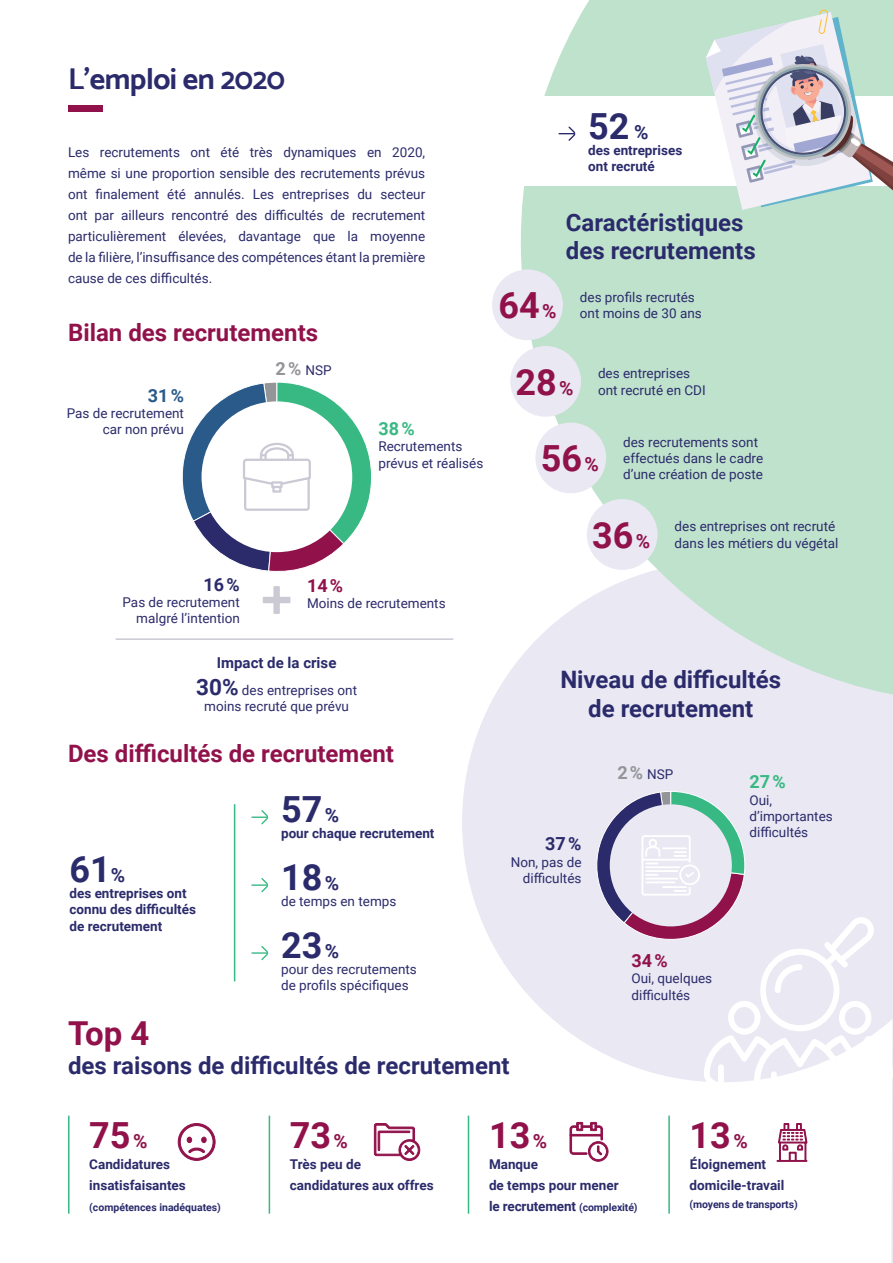
<style>
.page{position:relative;width:893px;height:1263px;background:#fff}
.page>*{position:absolute;margin:0;border:0;box-sizing:border-box;transform-origin:0 0}
.t1{font:700 36px "Roboto";color:#91124b}
.t2{font:700 36px "Roboto";color:#2b2b6c}
.t3{font:700 33px "Roboto";color:#91124b}
.t4{font:30px "Mosk Bold 700";letter-spacing:-.015em;color:#2b2b6c}
.t5{font:700 24px/28.8px "Roboto";color:#2b2b6c;text-align:center}
.t6{font:700 24px "Roboto";color:#91124b}
.t7{font:700 18px "Roboto";color:#38b983}
.t8{font:700 18px "Roboto";color:#91124b}
.t9{font:700 18px "Roboto";color:#2b2b6c}
.t10{font:700 18px "Roboto";color:#295a8a}
.t11{font:700 15px "Roboto";color:#2b2b6c}
.t12{font:13.5px/16.2px "Roboto";color:#2b2b6c}
.t13{font:700 13.5px/21px "Roboto";color:#2b2b6c}
.t14{font:700 10.5px "Roboto";color:#2b2b6c}
.s1{font-weight:700;font-size:18px;color:#939598}
.s2{font-weight:700;font-size:22.5px}
.s3{font-size:19.5px}
.s4{font-size:10.5px}
</style>
<div class="page">
<hr style="left:116px;top:638px;width:337px;height:2px;background:#cac9d4">
<svg style="left:462px;top:657px;width:431px;height:376px;background:#ecebf4"></svg>
<svg style="left:521px;top:0;width:372px;height:703px;background:#cae5d5"></svg>
<div style="left:502px;top:96px;width:391px;height:89px;background:#fff"></div>
<svg style="left:558px;top:126px;width:18px;height:15px"></svg>
<svg style="left:251px;top:810px;width:17px;height:14px"></svg>
<svg style="left:251px;top:878px;width:17px;height:14px"></svg>
<svg style="left:251px;top:946px;width:17px;height:14px"></svg>
<div style="left:68px;top:106px;width:34px;height:6px;background:#91124b"></div>
<hr style="left:68px;top:1115px;width:2px;height:99px;background:#38b983">
<hr style="left:269px;top:1115px;width:1px;height:99px;background:#38b983">
<hr style="left:234px;top:804px;width:1px;height:177px;background:#38b983">
<hr style="left:468px;top:1115px;width:1px;height:99px;background:#38b983">
<svg style="left:178px;top:1123px;width:37px;height:38px"></svg>
<svg style="left:374px;top:1123px;width:46px;height:38px"></svg>
<div style="left:492px;top:269px;width:71px;height:71px;background:#e9e8f3;border-radius:50%"></div>
<div style="left:510px;top:346px;width:71px;height:71px;background:#e9e8f3;border-radius:50%"></div>
<div style="left:535px;top:422px;width:71px;height:71px;background:#e9e8f3;border-radius:50%"></div>
<div style="left:587px;top:499px;width:71px;height:71px;background:#e9e8f3;border-radius:50%"></div>
<svg style="left:706px;top:9px;width:187px;height:201px"></svg>
<svg style="left:182px;top:382px;width:190px;height:190px"></svg>
<svg style="left:263px;top:586px;width:28px;height:28px"></svg>
<svg style="left:570px;top:791px;width:323px;height:472px"></svg>
<div style="left:570px;top:1134px;width:33px;height:2px;border:1px solid #91124b"></div>
<h3 class="t4" style="left:68px;top:61px;width:218px">L’emploi en 2020</h3>
<p class="t12" style="left:68px;top:141px;width:359px;line-height:21px;text-align:justify">Les recrutements ont été très dynamiques en 2020, même si une proportion sensible des recrutements prévus ont finalement été annulés. Les entreprises du secteur ont par ailleurs rencontré des difficultés de recrutement particulièrement élevées, davantage que la moyenne de la filière, l’insuffisance des compétences étant la première cause de ces difficultés.</p>
<h3 class="t6" style="left:68px;top:316px;width:252px">Bilan des recrutements</h3>
<h3 class="t10" style="left:148px;top:383px;width:38px">31 %</h3>
<p class="t12" style="left:67px;top:405px;width:119px;text-align:right">Pas de recrutement car non prévu</p>
<p class="t12" style="left:276px;top:362px;width:58px"><span class="s1">2 %</span> NSP</p>
<h3 class="t7" style="left:378px;top:416px;width:38px">38 %</h3>
<p class="t12" style="left:378px;top:438px;width:106px">Recrutements prévus et réalisés</p>
<h3 class="t9" style="left:204px;top:571px;width:38px">16 %</h3>
<p class="t12" style="left:123px;top:593px;width:119px;text-align:right">Pas de recrutement malgré l’intention</p>
<h3 class="t8" style="left:307px;top:573px;width:38px">14 %</h3>
<p class="t12" style="left:307px;top:595px;width:140px">Moins de recrutements</p>
<p class="t11" style="left:217px;top:652px;width:121px">Impact de la crise</p>
<p class="t12" style="left:196px;top:681px;width:162px;text-align:center"><span class="s2">30%</span> des entreprises ont moins recruté que prévu</p>
<h3 class="t6" style="left:68px;top:737px;width:327px">Des difficultés de recrutement</h3>
<h1 class="t2" style="left:69px;top:844px;width:57px">61<span class="s3">%</span></h1>
<p class="t13" style="left:69px;top:885px;width:128px;line-height:16.2px">des entreprises ont connu des difficultés de recrutement</p>
<h1 class="t2" style="left:281px;top:784px;width:60px">57 <span class="s3">%</span></h1>
<p class="t13" style="left:281px;top:823px;width:155px">pour chaque recrutement</p>
<h1 class="t2" style="left:281px;top:852px;width:60px">18 <span class="s3">%</span></h1>
<p class="t12" style="left:281px;top:893px;width:117px">de temps en temps</p>
<h1 class="t2" style="left:281px;top:920px;width:60px">23 <span class="s3">%</span></h1>
<p class="t12" style="left:281px;top:961px;width:137px">pour des recrutements de profils spécifiques</p>
<h1 class="t2" style="left:588px;top:101px;width:62px">52 <span class="s3">%</span></h1>
<p class="t13" style="left:588px;top:141px;width:96px;line-height:16.2px">des entreprises ont recruté</p>
<h3 class="t5" style="left:566px;top:207px;width:191px;text-align:left">Caractéristiques des recrutements</h3>
<h1 class="t1" style="left:498px;top:280px;width:60px">64 <span class="s3">%</span></h1>
<p class="t12" style="left:580px;top:288px;width:123px">des profils recrutés ont moins de 30 ans</p>
<h1 class="t1" style="left:516px;top:357px;width:60px">28 <span class="s3">%</span></h1>
<p class="t12" style="left:598px;top:365px;width:109px">des entreprises ont recruté en CDI</p>
<h1 class="t1" style="left:541px;top:433px;width:60px">56 <span class="s3">%</span></h1>
<p class="t12" style="left:623px;top:433px;width:141px">des recrutements sont effectués dans le cadre d’une création de poste</p>
<h1 class="t1" style="left:592px;top:510px;width:60px">36 <span class="s3">%</span></h1>
<p class="t12" style="left:675px;top:518px;width:165px">des entreprises ont recruté dans les métiers du végétal</p>
<h3 class="t5" style="left:560px;top:664px;width:222px">Niveau de difficultés de recrutement</h3>
<h3 class="t9" style="left:545px;top:831px;width:38px">37 %</h3>
<p class="t12" style="left:511px;top:853px;width:72px;text-align:right">Non, pas de difficultés</p>
<p class="t12" style="left:617px;top:765px;width:58px"><span class="s1">2 %</span> NSP</p>
<h3 class="t8" style="left:631px;top:948px;width:38px">34 %</h3>
<p class="t12" style="left:631px;top:970px;width:82px">Oui, quelques difficultés</p>
<h3 class="t7" style="left:749px;top:769px;width:38px">27 %</h3>
<p class="t12" style="left:749px;top:791px;width:85px">Oui, d’importantes difficultés</p>
<h2 class="t3" style="left:68px;top:1010px;width:83px">Top 4</h2>
<h3 class="t5" style="left:68px;top:1050px;width:443px">des raisons de difficultés de recrutement</h3>
<h1 class="t1" style="left:89px;top:1110px;width:60px">75 <span class="s3">%</span></h1>
<p class="t13" style="left:89px;top:1153px;width:98px">Candidatures insatisfaisantes</p>
<p class="t14" style="left:89px;top:1200px;width:133px">(compétences inadéquates)</p>
<h1 class="t1" style="left:290px;top:1110px;width:60px">73 <span class="s3">%</span></h1>
<p class="t13" style="left:290px;top:1153px;width:145px">Très peu de candidatures aux offres</p>
<h1 class="t1" style="left:489px;top:1110px;width:60px">13 <span class="s3">%</span></h1>
<p class="t13" style="left:489px;top:1153px;width:150px">Manque<br>de temps pour mener<br>le recrutement <span class="s4">(complexité)</span></p>
<h1 class="t1" style="left:690px;top:1110px;width:60px">13 <span class="s3">%</span></h1>
<p class="t13" style="left:690px;top:1153px;width:96px">Éloignement domicile-travail</p>
<p class="t14" style="left:690px;top:1197px;width:110px">(moyens de transports)</p>
</div>
